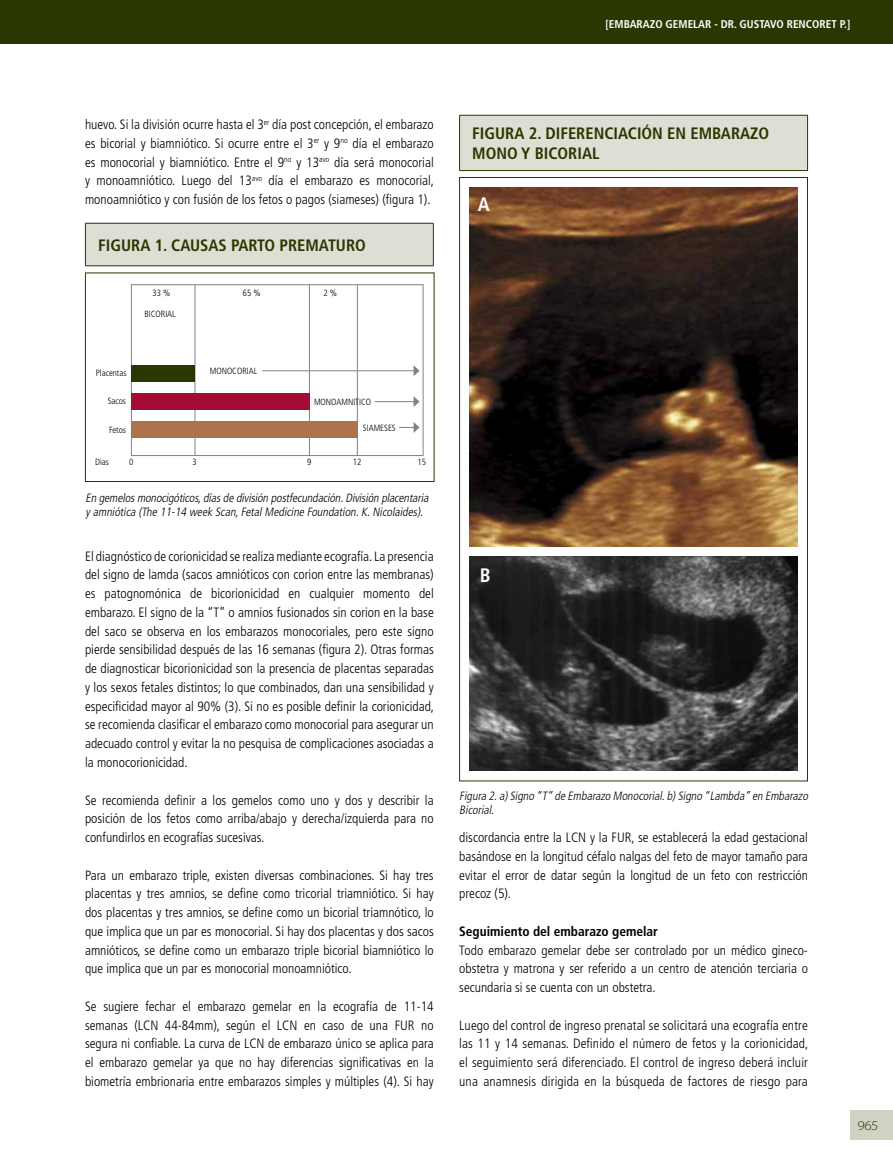
<style>
.page{position:relative;width:893px;height:1170px;background:#fff}
.page>*{position:absolute;margin:0;border:0;box-sizing:border-box;transform-origin:0 0}
.t1{font:700 condensed 19.5px "Frutiger";color:#fff}
.t2{font:700 condensed 16.5px "Frutiger";color:#2b3700}
.t3{font:300 condensed 13.5px/18.8px "Frutiger";color:#000;text-align:justify}
.t4{font:700 condensed 13.5px "Frutiger";color:#000}
.t5{font:300 13.5px "Myriad Pro";color:#2b3700;scale:1.1 1}
.t6{font:italic 300 condensed 12px/14.4px "Frutiger";color:#000}
.t7{font:700 condensed 11.25px "Frutiger";color:#fff}
.t8{font:300 condensed 9px "Frutiger";color:#000}
</style>
<div class="page">
<div style="left:850px;top:1110px;width:43px;height:30px;background:#d1d2c4"></div>
<div style="left:0;top:0;width:893px;height:44px;background:#2b3700"></div>
<div style="left:85px;top:223px;width:348px;height:43px;background:#deded4"></div>
<hr style="left:85px;top:224px;width:1px;height:41px;background:#2b3700">
<hr style="left:85px;top:223px;width:349px;height:1px;background:#2b3700">
<hr style="left:433px;top:224px;width:1px;height:41px;background:#2b3700">
<hr style="left:85px;top:265px;width:349px;height:1px;background:#2b3700">
<div style="left:85px;top:272px;width:349px;height:210px;border:1px solid #2b3700"></div>
<div style="left:131px;top:284px;width:292px;height:172px;border:1px solid #808285"></div>
<hr style="left:195px;top:284px;width:1px;height:171px;background:#808285">
<hr style="left:309px;top:284px;width:1px;height:171px;background:#808285">
<hr style="left:357px;top:284px;width:1px;height:171px;background:#808285">
<div style="left:131px;top:421px;width:227px;height:16px;background:#ad744c"></div>
<div style="left:131px;top:394px;width:179px;height:16px;background:#a40c35"></div>
<div style="left:131px;top:366px;width:64px;height:16px;background:#2b3700"></div>
<hr style="left:262px;top:370px;width:152px;height:1px;background:#808285">
<svg style="left:414px;top:366px;width:5px;height:10px"></svg>
<hr style="left:375px;top:401px;width:39px;height:1px;background:#808285">
<svg style="left:414px;top:396px;width:5px;height:11px"></svg>
<svg style="left:399px;top:422px;width:20px;height:11px"></svg>
<div style="left:460px;top:115px;width:347px;height:55px;background:#deded4"></div>
<hr style="left:459px;top:116px;width:1px;height:54px;background:#2b3700">
<hr style="left:459px;top:115px;width:349px;height:1px;background:#2b3700">
<hr style="left:807px;top:116px;width:1px;height:54px;background:#2b3700">
<hr style="left:459px;top:170px;width:349px;height:1px;background:#2b3700">
<img style="left:470px;top:188px;width:327px;height:358px">
<img style="left:470px;top:557px;width:327px;height:213px">
<p class="t7" style="left:606px;top:17px;width:75px">[EMBARAZO GEMELAR</p>
<p class="t7" style="left:714px;top:17px;width:33px">- DR. GUSTAVO</p>
<p class="t7" style="left:787px;top:17px;width:14px">RENCORET</p>
<p class="t7" style="left:840px;top:17px;width:12px">P.]</p>
<p class="t3" style="left:85px;top:115px;width:351px">huevo. Si la división ocurre hasta el 3<sup>er</sup> día post concepción, el embarazo es bicorial y biamniótico. Si ocurre entre el 3<sup>er</sup> y 9<sup>no</sup> día el embarazo es monocorial y biamniótico. Entre el 9<sup>no</sup> y 13<sup>avo</sup> día será monocorial y monoamniótico. Luego del 13<sup>avo</sup> día el embarazo es monocorial, monoamniótico y con fusión de los fetos o pagos (siameses) (figura 1).</p>
<p class="t2" style="left:98px;top:235px;width:34px">FIGURA</p>
<p class="t2" style="left:155px;top:235px;width:36px">1. CAUSAS</p>
<p class="t2" style="left:231px;top:235px;width:10px">PARTO</p>
<p class="t2" style="left:279px;top:235px;width:11px">PREMATURO</p>
<p class="t8" style="left:152px;top:288px;width:19px">33 %</p>
<p class="t8" style="left:243px;top:288px;width:19px">65 %</p>
<p class="t8" style="left:144px;top:309px;width:31px">Bicorial</p>
<p class="t8" style="left:323px;top:288px;width:15px">2 %</p>
<p class="t8" style="left:210px;top:365px;width:47px">monocorial</p>
<p class="t8" style="left:96px;top:367px;width:32px">Placentas</p>
<p class="t8" style="left:108px;top:396px;width:20px">Sacos</p>
<p class="t8" style="left:109px;top:425px;width:18px">Fetos</p>
<p class="t8" style="left:95px;top:457px;width:15px">Dias</p>
<p class="t8" style="left:129px;top:457px;width:6px">0</p>
<p class="t8" style="left:193px;top:457px;width:6px">3</p>
<p class="t8" style="left:307px;top:457px;width:6px">9</p>
<p class="t8" style="left:353px;top:457px;width:10px">12</p>
<p class="t8" style="left:418px;top:457px;width:10px">15</p>
<p class="t8" style="left:314px;top:397px;width:59px">monoamn itico</p>
<p class="t8" style="left:363px;top:423px;width:16px">siameses</p>
<p class="t6" style="left:85px;top:490px;width:347px">En gemelosmonocigóticos,díasde división postfecundación.División placentaria yamniótica (The 11-14 week Scan,FetalMedicine Foundation.K.Nicolaides).</p>
<p class="t3" style="left:85px;top:546px;width:351px">El diagnóstico de corionicidad se realiza mediante ecografía. La presencia del signo de lamda (sacos amnióticos con corion entre las membranas) es patognomónica de bicorionicidad en cualquier momento del embarazo. El signo de la “T” o amnios fusionados sin corion en la base del saco se observa en los embarazos monocoriales, pero este signo pierde sensibilidad después de las 16 semanas (figura 2). Otras formas de diagnosticar bicorionicidad son la presencia de placentas separadas y los sexos fetales distintos; lo que combinados, dan una sensibilidad y especificidad mayor al 90% (3). Si no es posible definir la corionicidad, se recomienda clasificar el embarazo como monocorial para asegurar un adecuado control y evitar la no pesquisa de complicaciones asociadas a la monocorionicidad.</p>
<p class="t3" style="left:85px;top:790px;width:350px">Se recomienda definir a los gemelos como uno y dos y describir la posición de los fetos como arriba/abajo y derecha/izquierda para no confundirlos en ecografías sucesivas.</p>
<p class="t3" style="left:85px;top:865px;width:350px">Para un embarazo triple, existen diversas combinaciones. Si hay tres placentas y tres amnios, se define como tricorial triamniótico. Si hay dos placentas y tres amnios, se define como un bicorial triamnótico, lo que implica que un par es monocorial. Si hay dos placentas y dos sacos amnióticos, se define como un embarazo triple bicorial biamniótico lo que implica que un par es monocorial monoamniótico.</p>
<p class="t3" style="left:85px;top:996px;width:350px">Se sugiere fechar el embarazo gemelar en la ecografía de 11-14 semanas (LCN 44-84mm), según el LCN en caso de una FUR no segura ni confiable. La curva de LCN de embarazo único se aplica para el embarazo gemelar ya que no hay diferencias significativas en la biometría embrionaria entre embarazos simples y múltiples (4). Si hay</p>
<p class="t2" style="left:472px;top:124px;width:34px">FIGURA</p>
<p class="t2" style="left:529px;top:124px;width:49px">2. DIFERENCIACIÓN</p>
<p class="t2" style="left:667px;top:124px;width:102px">EN EMBARAZO</p>
<p class="t2" style="left:472px;top:143px;width:25px">MONO</p>
<p class="t2" style="left:521px;top:143px;width:23px">Y BICORIAL</p>
<h1 class="t1" style="left:478px;top:192px;width:11px">A</h1>
<h1 class="t1" style="left:480px;top:563px;width:10px">B</h1>
<p class="t6" style="left:459px;top:788px;width:353px">Figura 2.a)Signo “T”de Embarazo Monocorial.b)Signo “Lambda”en Embarazo<br>Bicorial.</p>
<p class="t3" style="left:459px;top:828px;width:350px">discordancia entre la LCN y la FUR, se establecerá la edad gestacional basándose en la longitud céfalo nalgas del feto de mayor tamaño para evitar el error de datar según la longitud de un feto con restricción precoz (5).</p>
<p class="t4" style="left:459px;top:923px;width:200px">SEGUIMIENTO DEL EMBARAZO GEMELAR</p>
<p class="t3" style="left:459px;top:940px;width:350px">Todo embarazo gemelar debe ser controlado por un médico gineco&shy;obstetra y matrona y ser referido a un centro de atención terciaria o secundaria si se cuenta con un obstetra.</p>
<p class="t3" style="left:459px;top:1015px;width:351px">Luego del control de ingreso prenatal se solicitará una ecografía entre las 11 y 14 semanas. Definido el número de fetos y la corionicidad, el seguimiento será diferenciado. El control de ingreso deberá incluir una anamnesis dirigida en la búsqueda de factores de riesgo para</p>
<p class="t5" style="left:857px;top:1117px;width:21px">965</p>
</div>
